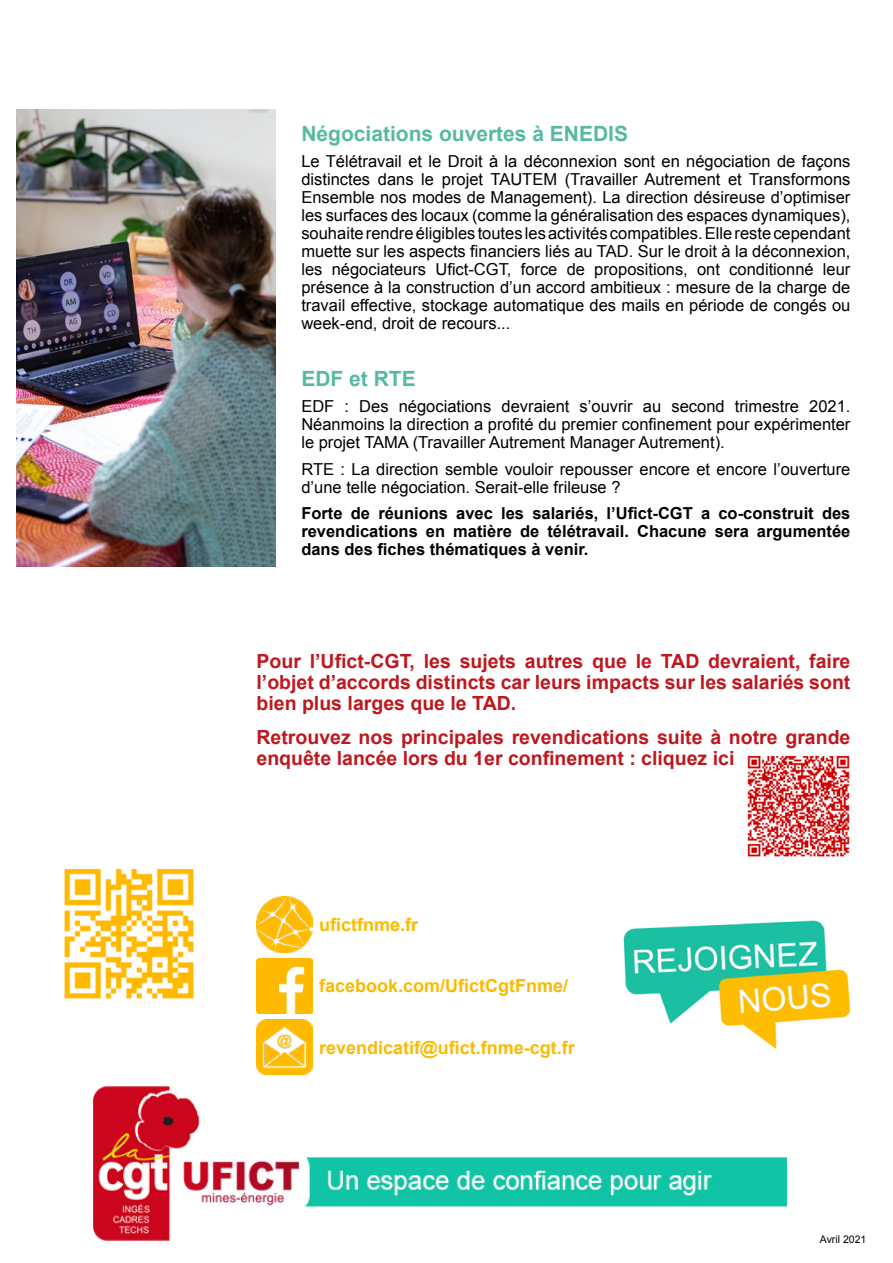
<style>
.page{position:relative;width:893px;height:1263px;background:#fff}
.page>*{position:absolute;margin:0;border:0;box-sizing:border-box;transform-origin:0 0}
.t1{font:700 21px "Arial";color:#56baa2}
.t2{font:700 19.5px/21px "Arial";color:#be181e;text-align:justify}
.t3{font:700 18px "Arial";color:#fbba00}
.t4{font:16.5px/18px "Arial";color:#000;text-align:justify}
.t5{font:700 16.5px/18px "Arial";color:#000;text-align:justify}
.t6{font:10.5px "Arial";color:#000}
</style>
<div class="page">
<img style="left:94px;top:1087px;width:692px;height:154px">
<img style="left:257px;top:958px;width:55px;height:55px">
<img style="left:623px;top:920px;width:228px;height:129px">
<img style="left:257px;top:897px;width:55px;height:55px">
<img style="left:64px;top:868px;width:130px;height:131px">
<img style="left:16px;top:109px;width:259px;height:458px">
<img style="left:257px;top:1019px;width:55px;height:55px">
<img style="left:747px;top:755px;width:103px;height:102px">
<p class="t1" style="left:301px;top:119px;width:328px">Négociations ouvertes à ENEDIS</p>
<p class="t4" style="left:301px;top:152px;width:551px">Le Télétravail et le Droit à la déconnexion sont en négociation de façons distinctes dans le projet TAUTEM (Travailler Autrement et Transformons Ensemble nos modes de Management). La direction désireuse d’optimiser les surfaces des locaux (comme la généralisation des espaces dynamiques), souhaite rendre éligibles toutes les activités compatibles. Elle reste cependant muette sur les aspects financiers liés au TAD. Sur le droit à la déconnexion, les négociateurs Ufict-CGT, force de propositions, ont conditionné leur présence à la construction d’un accord ambitieux : mesure de la charge de travail effective, stockage automatique des mails en période de congés ou week-end, droit de recours...</p>
<p class="t1" style="left:301px;top:364px;width:116px">EDF et RTE</p>
<p class="t4" style="left:301px;top:397px;width:551px">EDF : Des négociations devraient s’ouvrir au second trimestre 2021.<br>Néanmoins la direction a profité du premier confinement pour expérimenter le projet TAMA (Travailler Autrement Manager Autrement).</p>
<p class="t4" style="left:301px;top:460px;width:551px">RTE : La direction semble vouloir repousser encore et encore l’ouverture d’une telle négociation. Serait-elle frileuse ?</p>
<p class="t5" style="left:301px;top:505px;width:551px">Forte de réunions avec les salariés, l’Ufict-CGT a co-construit des revendications en matière de télétravail. Chacune sera argumentée dans des fiches thématiques à venir.</p>
<p class="t2" style="left:257px;top:651px;width:595px">Pour l’Ufict-CGT, les sujets autres que le TAD devraient, faire l’objet d’accords distincts car leurs impacts sur les salariés sont bien plus larges que le TAD.</p>
<p class="t2" style="left:257px;top:727px;width:595px">Retrouvez nos principales revendications suite à notre grande enquête lancée lors du 1er confinement : cliquez ici</p>
<p class="t3" style="left:319px;top:913px;width:101px">ufictfnme.fr</p>
<p class="t3" style="left:319px;top:974px;width:251px">facebook.com/UfictCgtFnme/</p>
<p class="t3" style="left:319px;top:1035px;width:257px">revendicatif@ufict.fnme-cgt.fr</p>
<p class="t6" style="left:820px;top:1232px;width:48px">Avril 2021</p>
</div>
